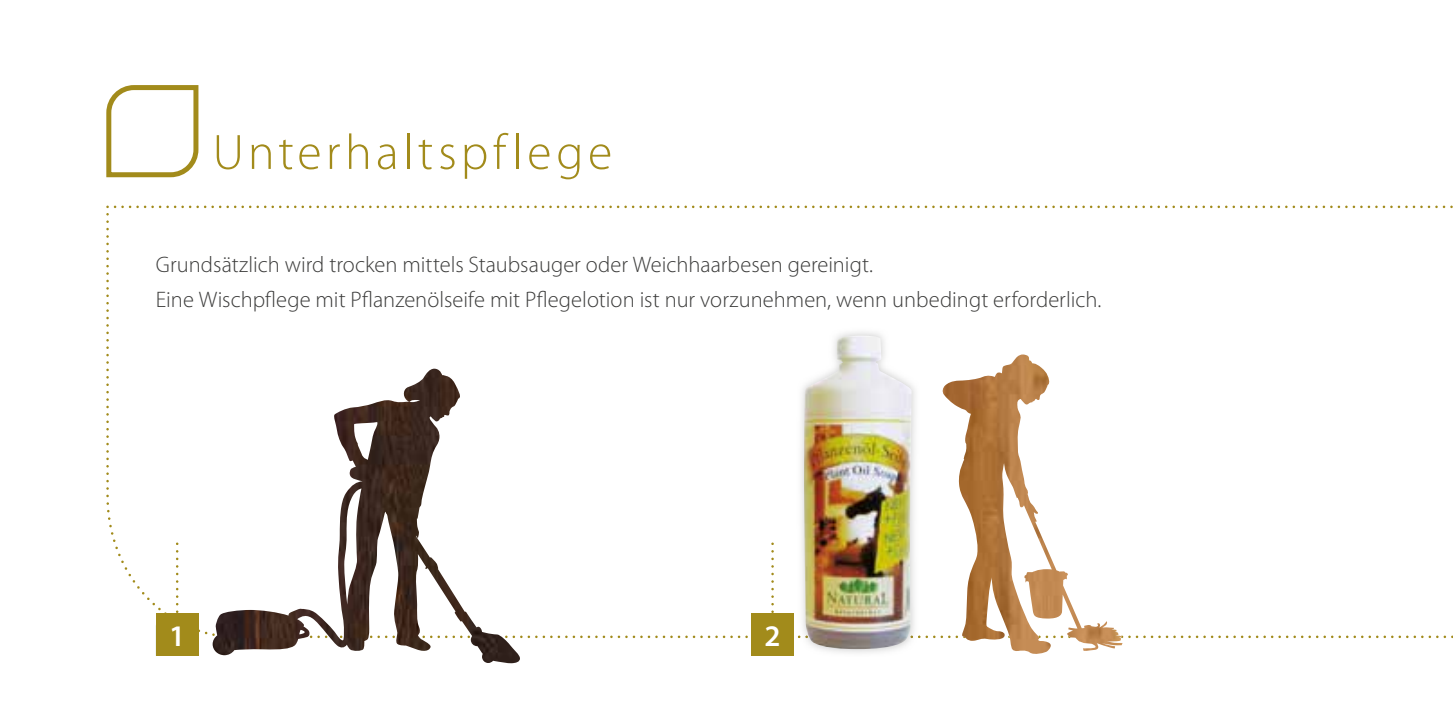
<style>
.page{position:relative;width:1453px;height:709px;background:#fff}
.page>*{position:absolute;margin:0;border:0;box-sizing:border-box;transform-origin:0 0}
.t1{font:300 50px "Myriad Pro";letter-spacing:.085em;color:#a28b1b}
.t2{font:600 30px "Myriad Pro";color:#fff}
.t3{font:300 22.5px/35px "Myriad Pro";color:#3c3c3b}
</style>
<div class="page">
<img style="left:230px;top:377px;width:290px;height:286px">
<img style="left:804px;top:336px;width:108px;height:206px">
<img style="left:942px;top:358px;width:108px;height:184px">
<svg style="left:242px;top:542px;width:1211px;height:114px"></svg>
<svg style="left:106px;top:502px;width:124px;height:154px"></svg>
<svg style="left:106px;top:85px;width:92px;height:92px"></svg>
<h1 class="t1" style="left:213px;top:122px;width:401px">Unterhaltspflege</h1>
<p class="t3" style="left:156px;top:247px;width:947px">Grundsätzlich wird trocken mittels Staubsauger oder Weichhaarbesen gereinigt.<br>Eine Wischpflege mit Pflanzenölseife mit Pflegelotion ist nur vorzunehmen, wenn unbedingt erforderlich.</p>
<h2 class="t2" style="left:169px;top:616px;width:18px">1</h2>
<h2 class="t2" style="left:764px;top:616px;width:18px">2</h2>
</div>
